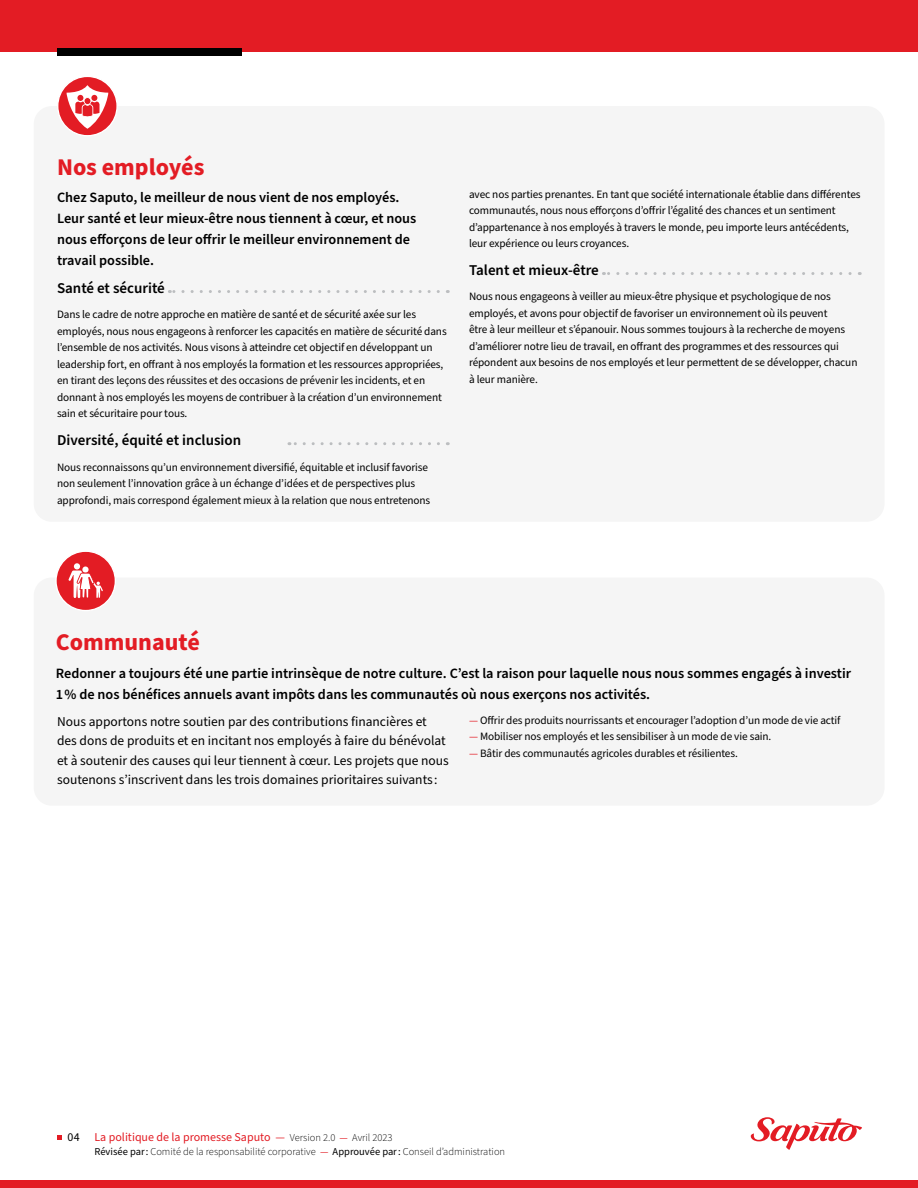
<style>
.page{position:relative;width:918px;height:1188px;background:#fff}
.page>*{position:absolute;margin:0;border:0;box-sizing:border-box;transform-origin:0 0}
.t1{font:700 24px "Source Sans Pro";color:#e31c24}
.t2{font:600 15px "Source Sans Pro";color:#000}
.t3{font:600 14.25px/21px "Source Sans Pro";color:#000}
.t4{font:13.5px/19.5px "Source Sans Pro";color:#000}
.t5{font:12px "Source Sans Pro";color:#e31c24}
.t6{font:11.25px/16.5px "Source Sans Pro";letter-spacing:-.01em;color:#000}
.t7{font:300 10.5px "Source Sans Pro";color:#000}
.s1{color:#e31c24}
.s2{color:#000}
.s3{font-weight:300;font-size:10.5px;color:#000}
.s4{font-size:10.5px}
.s5{font-weight:400}
.s6{font-weight:400;color:#e31c24}
</style>
<div class="page">
<div style="left:34px;top:578px;width:851px;height:228px;background:#f5f5f5;border-radius:18px"></div>
<div style="left:34px;top:106px;width:851px;height:416px;background:#f5f5f5;border-radius:18px"></div>
<svg style="left:58px;top:77px;width:59px;height:58px"></svg>
<svg style="left:56px;top:551px;width:59px;height:59px"></svg>
<div style="left:0;top:1180px;width:918px;height:8px;background:#e31c24"></div>
<div style="left:0;top:0;width:918px;height:52px;background:#e31c24"></div>
<svg style="left:750px;top:1117px;width:112px;height:33px"></svg>
<svg style="left:57px;top:1135px;width:5px;height:4px"></svg>
<svg style="left:169px;top:290px;width:269px;height:3px"></svg>
<svg style="left:289px;top:442px;width:149px;height:3px"></svg>
<svg style="left:603px;top:272px;width:247px;height:3px"></svg>
<div style="left:57px;top:48px;width:185px;height:8px;background:#000"></div>
<h1 class="t1" style="left:57px;top:150px;width:149px">Nos employés</h1>
<p class="t3" style="left:57px;top:188px;width:361px">Chez Saputo, le meilleur de nous vient de nos employés.<br>Leur santé et leur mieux-être nous tiennent à cœur, et nous nous efforçons de leur offrir le meilleur environnement de travail possible.</p>
<h2 class="t2" style="left:57px;top:278px;width:109px">Santé et sécurité</h2>
<p class="t6" style="left:57px;top:307px;width:391px">Dans le cadre de notre approche en matière de santé et de sécurité axée sur les employés, nous nous engageons à renforcer les capacités en matière de sécurité dans l’ensemble de nos activités. Nous visons à atteindre cet objectif en développant un leadership fort, en offrant à nos employés la formation et les ressources appropriées, en tirant des leçons des réussites et des occasions de prévenir les incidents, et en donnant à nos employés les moyens de contribuer à la création d’un environnement sain et sécuritaire pour tous.</p>
<h2 class="t2" style="left:57px;top:430px;width:186px">Diversité, équité et inclusion</h2>
<p class="t6" style="left:57px;top:459px;width:375px">Nous reconnaissons qu’un environnement diversifié, équitable et inclusif favorise non seulement l’innovation grâce à un échange d’idées et de perspectives plus approfondi, mais correspond également mieux à la relation que nous entretenons</p>
<p class="t6" style="left:469px;top:186px;width:393px">avec nos parties prenantes. En tant que société internationale établie dans différentes communautés, nous nous efforçons d’offrir l’égalité des chances et un sentiment d’appartenance à nos employés à travers le monde, peu importe leurs antécédents, leur expérience ou leurs croyances.</p>
<h2 class="t2" style="left:469px;top:260px;width:131px">Talent et mieux-être</h2>
<p class="t6" style="left:469px;top:289px;width:390px">Nous nous engageons à veiller au mieux-être physique et psychologique de nos employés, et avons pour objectif de favoriser un environnement où ils peuvent<br>être à leur meilleur et s’épanouir. Nous sommes toujours à la recherche de moyens d’améliorer notre lieu de travail, en offrant des programmes et des ressources qui répondent aux besoins de nos employés et leur permettent de se développer, chacun à leur manière.</p>
<h1 class="t1" style="left:56px;top:626px;width:145px">Communauté</h1>
<p class="t3" style="left:56px;top:663px;width:797px">Redonner a toujours été une partie intrinsèque de notre culture. C’est la raison pour laquelle nous nous sommes engagés à investir<br>1 % de nos bénéfices annuels avant impôts dans les communautés où nous exerçons nos activités.</p>
<p class="t6" style="left:469px;top:712px;width:373px"><span class="s1">—</span> Offrir des produits nourrissants et encourager l’adoption d’un mode de vie actif</p>
<p class="t6" style="left:469px;top:729px;width:304px"><span class="s1">—</span> Mobiliser nos employés et les sensibiliser à un mode de vie sain.</p>
<p class="t6" style="left:469px;top:745px;width:270px"><span class="s1">—</span> Bâtir des communautés agricoles durables et résilientes.</p>
<p class="t4" style="left:57px;top:712px;width:393px">Nous apportons notre soutien par des contributions financières et des dons de produits et en incitant nos employés à faire du bénévolat et à soutenir des causes qui leur tiennent à cœur. Les projets que nous soutenons s’inscrivent dans les trois domaines prioritaires suivants :</p>
<p class="t5" style="left:68px;top:1129px;width:327px"><span class="s2">04</span> La politique de la promesse Saputo — <span class="s3">Version 2.0</span> <span class="s4">—</span> <span class="s3">Avril 2023</span></p>
<p class="t7" style="left:95px;top:1144px;width:412px"><span class="s5">Révisée par :</span> Comité de la responsabilité corporative <span class="s6">—</span> <span class="s5">Approuvée par :</span> Conseil d’administration</p>
</div>
